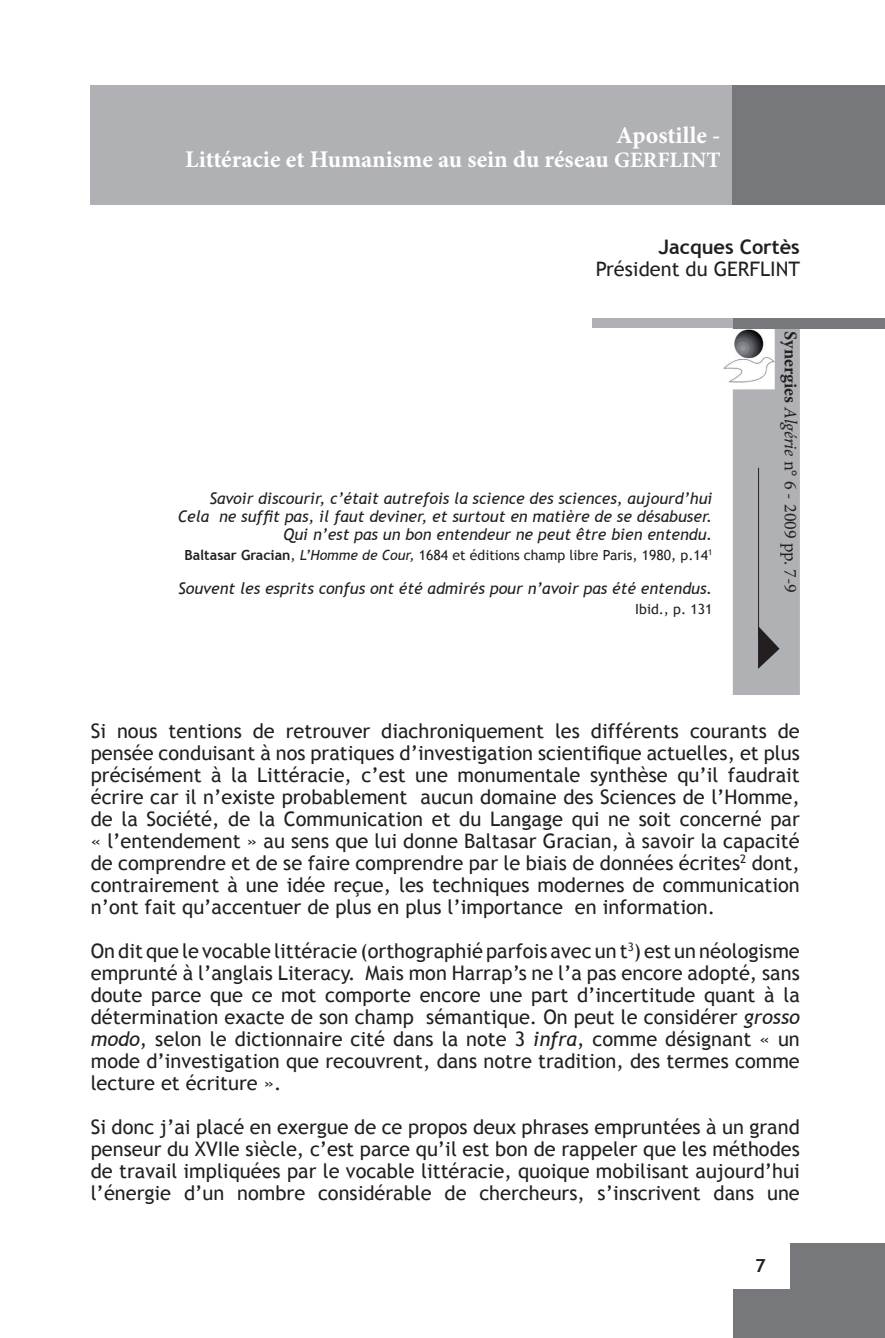
<style>
.page{position:relative;width:885px;height:1338px;background:#fff}
.page>*{position:absolute;margin:0;border:0;box-sizing:border-box;transform-origin:0 0}
.t1{font:700 24px/24px "Minion Pro";color:#fff;text-align:right}
.t2{font:20px/22px "Trebuchet MS";color:#231f20;text-align:justify}
.t3{font:700 20px "Trebuchet MS";color:#231f20}
.t4{font:18px "Minion Pro";color:#231f20}
.t5{font:700 18px "Trebuchet MS";color:#231f20}
.t6{font:italic 16px/18px "Trebuchet MS";color:#231f20;text-align:right}
.t7{font:14px "Trebuchet MS";color:#231f20}
.s1{font-size:22px}
.s2{font-weight:700}
.s3{font-style:italic}
</style>
<div class="page">
<div style="left:733px;top:1243px;width:151px;height:95px;background:#76787b"></div>
<div style="left:731px;top:1241px;width:58px;height:48px;background:#fff"></div>
<div style="left:591px;top:318px;width:145px;height:10px;background:#b0b1b5"></div>
<div style="left:730px;top:85px;width:154px;height:119px;background:#76787b"></div>
<div style="left:732px;top:327px;width:67px;height:368px;background:#b0b1b5"></div>
<div style="left:733px;top:318px;width:151px;height:11px;background:#76787b"></div>
<svg style="left:758px;top:626px;width:21px;height:43px"></svg>
<img style="left:723px;top:329px;width:51px;height:60px">
<hr style="left:758px;top:468px;width:1px;height:169px;background:#231f20">
<div style="left:91px;top:85px;width:640px;height:120px;background:#b0b1b5"></div>
<p class="t1" style="left:185px;top:123px;width:537px">Apostille -<br>Littéracie et Humanisme au sein du réseau <span class="s1">GERFLINT</span></p>
<p class="t3" style="left:658px;top:234px;width:143px">Jacques Cortès</p>
<p class="t2" style="left:596px;top:258px;width:206px">Président du GERFLINT</p>
<p class="t6" style="left:178px;top:490px;width:536px">Savoir discourir, c’était autrefois la science des sciences, aujourd’hui<br>Cela ne suffit pas, il faut deviner, et surtout en matière de se désabuser.<br>Qui n’est pas un bon entendeur ne peut être bien entendu.</p>
<p class="t7" style="left:184px;top:547px;width:529px"><span class="s2">Baltasar Gracian</span>, <span class="s3">L’Homme de Cour,</span> 1684 et éditions champ libre Paris, 1980, p.14<sup>1</sup></p>
<p class="t6" style="left:178px;top:580px;width:536px">Souvent les esprits confus ont été admirés pour n’avoir pas été entendus.</p>
<p class="t7" style="left:635px;top:601px;width:79px">Ibid., p. 131</p>
<p class="t4" style="left:802px;top:331px;width:263px;rotate:90deg"><span class="s2">Synergies</span> <span class="s3">Algérie</span> n° 6 - 2009 pp. 7-9</p>
<p class="t2" style="left:91px;top:720px;width:710px">Si nous tentions de retrouver diachroniquement les différents courants de pensée conduisant à nos pratiques d’investigation scientifique actuelles, et plus précisément à la Littéracie, c’est une monumentale synthèse qu’il faudrait écrire car il n’existe probablement aucun domaine des Sciences de l’Homme, de la Société, de la Communication et du Langage qui ne soit concerné par « l’entendement » au sens que lui donne Baltasar Gracian, à savoir la capacité de comprendre et de se faire comprendre par le biais de données écrites<sup>2</sup> dont, contrairement à une idée reçue, les techniques modernes de communication n’ont fait qu’accentuer de plus en plus l’importance en information.</p>
<p class="t2" style="left:91px;top:940px;width:710px">On dit que le vocable littéracie (orthographié parfois avec un t<sup>3</sup>) est un néologisme emprunté à l’anglais Literacy. Mais mon Harrap’s ne l’a pas encore adopté, sans doute parce que ce mot comporte encore une part d’incertitude quant à la détermination exacte de son champ sémantique. On peut le considérer <span class="s3">grosso modo</span>, selon le dictionnaire cité dans la note 3 <span class="s3">infra</span>, comme désignant « un mode d’investigation que recouvrent, dans notre tradition, des termes comme lecture et écriture ».</p>
<p class="t2" style="left:91px;top:1116px;width:710px">Si donc j’ai placé en exergue de ce propos deux phrases empruntées à un grand penseur du XVIIe siècle, c’est parce qu’il est bon de rappeler que les méthodes de travail impliquées par le vocable littéracie, quoique mobilisant aujourd’hui l’énergie d’un nombre considérable de chercheurs, s’inscrivent dans une</p>
<p class="t5" style="left:755px;top:1254px;width:12px">7</p>
</div>
